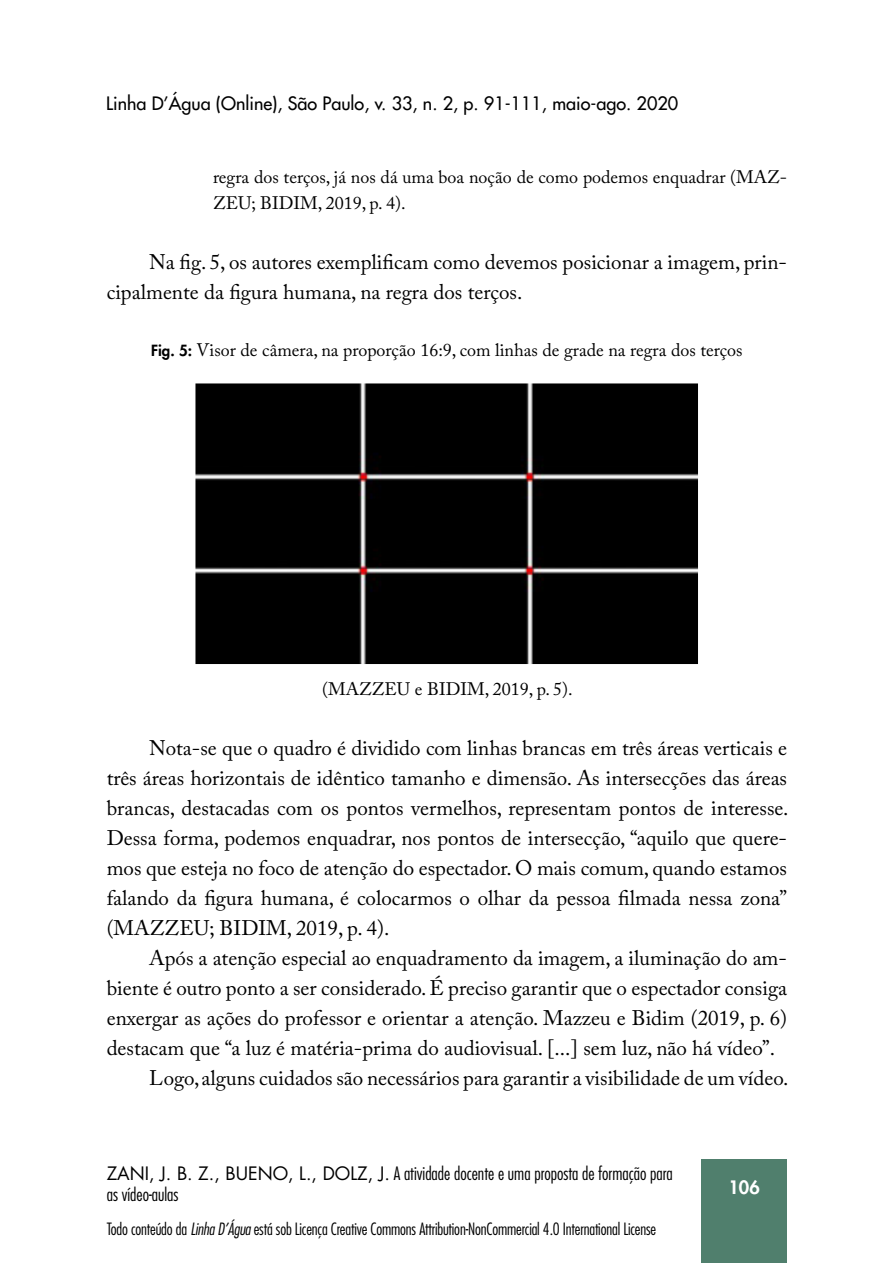
<style>
.page{position:relative;width:893px;height:1263px;background:#fff}
.page>*{position:absolute;margin:0;border:0;box-sizing:border-box;transform-origin:0 0}
._1__texto_corrido{font:21px/30px "Adobe Caslon Pro";color:#000;text-align:justify}
._3__legenda{font:18px "Adobe Caslon Pro";color:#000}
.t1{font:300 condensed 18px/21.6px "Futura LT";color:#000}
._6__citação{font:18px/25.5px "Adobe Caslon Pro";color:#000}
.t2{font:18px "Futura LT";color:#000}
.t3{font:800 18px "Futura LT";color:#fff}
.t4{font:300 condensed 16.5px "Futura LT";letter-spacing:-.01em;color:#000}
.s1{font-family:"Futura LT";font-weight:800;font-size:15px}
.s2{font-weight:400;font-stretch:normal}
.s3{font-style:italic}
</style>
<div class="page">
<div style="left:702px;top:1159px;width:85px;height:104px;background:#507f6d"></div>
<img style="left:195px;top:383px;width:503px;height:281px">
<p class="t2" style="left:106px;top:91px;width:573px">Linha D’Água (Online), São Paulo, v. 33, n. 2, p. 91-111, maio-ago. 2020</p>
<p class="_6__citação" style="left:213px;top:164px;width:576px">regra dos terços, já nos dá uma boa noção de como podemos enquadrar (MAZ-<br>ZEU; BIDIM, 2019, p. 4).</p>
<p class="_1__texto_corrido" style="left:107px;top:247px;width:682px;text-indent:43px">Na fig. 5, os autores exemplificam como devemos posicionar a imagem, prin&shy;cipalmente da figura humana, na regra dos terços.</p>
<p class="_3__legenda" style="left:151px;top:339px;width:593px"><span class="s1">Fig. 5:</span> Visor de câmera, na proporção 16:9, com linhas de grade na regra dos terços</p>
<p class="_3__legenda" style="left:322px;top:678px;width:252px">(MAZZEU e BIDIM, 2019, p. 5).</p>
<p class="_1__texto_corrido" style="left:107px;top:733px;width:683px;text-indent:43px">Nota-se que o quadro é dividido com linhas brancas em três áreas verticais e três áreas horizontais de idêntico tamanho e dimensão. As intersecções das áreas brancas, destacadas com os pontos vermelhos, representam pontos de interesse.<br>Dessa forma, podemos enquadrar, nos pontos de intersecção, “aquilo que quere&shy;mos que esteja no foco de atenção do espectador. O mais comum, quando estamos falando da figura humana, é colocarmos o olhar da pessoa filmada nessa zona” (MAZZEU; BIDIM, 2019, p. 4).</p>
<p class="_1__texto_corrido" style="left:107px;top:943px;width:682px;text-indent:43px">Após a atenção especial ao enquadramento da imagem, a iluminação do am&shy;biente é outro ponto a ser considerado. É preciso garantir que o espectador consiga enxergar as ações do professor e orientar a atenção. Mazzeu e Bidim (2019, p. 6) destacam que “a luz é matéria-prima do audiovisual. [...] sem luz, não há vídeo”.</p>
<p class="_1__texto_corrido" style="left:149px;top:1063px;width:641px">Logo, alguns cuidados são necessários para garantir a visibilidade de um vídeo.</p>
<p class="t1" style="left:107px;top:1162px;width:567px"><span class="s2">ZANI, J. B. Z., BUENO, L., DOLZ, J.</span> A atividade docente e uma proposta de formação para as vídeo-aulas</p>
<p class="t4" style="left:107px;top:1218px;width:551px">Todo conteúdo da <span class="s3">Linha D’Água</span> está sob Licença Creative Commons Attribution-NonCommercial 4.0 International License</p>
<p class="t3" style="left:728px;top:1175px;width:33px">106</p>
</div>
